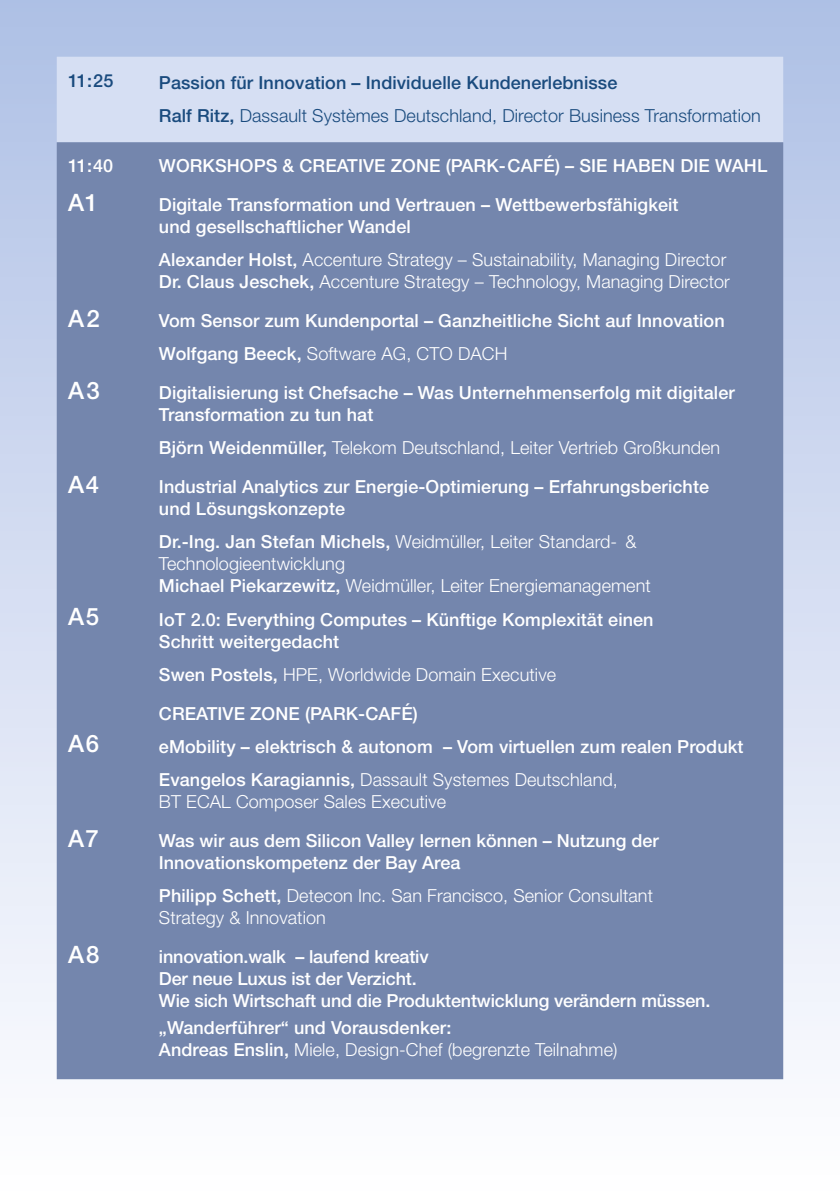
<style>
.page{position:relative;width:840px;height:1191px;background:#fff}
.page>*{position:absolute;margin:0;border:0;box-sizing:border-box;transform-origin:0 0}
.t1{font:500 24px "Helvetica Neue LT Std";letter-spacing:.075em;color:#fff}
.t2{font:500 18px/22px "Helvetica Neue LT Std";letter-spacing:.005em;color:#fff}
.t3{font:300 18px/22px "Helvetica Neue LT Std";letter-spacing:.005em;color:#fff}
.t4{font:500 18px/33px "Helvetica Neue LT Std";letter-spacing:.005em;color:#1a4b7e}
.s1{font-weight:300}
.s2{font-weight:500}
</style>
<div class="page">
<div style="left:0;top:0;width:839px;height:1191px;background:linear-gradient(to bottom,#adbfe4,#fcfcfe)"></div>
<div style="left:57px;top:57px;width:725px;height:85px;background:#d6dff3"></div>
<div style="left:57px;top:142px;width:725px;height:937px;background:#7486ad"></div>
<p class="t4" style="left:68px;top:63px;width:47px">11:25</p>
<p class="t4" style="left:159px;top:65px;width:603px">Passion für Innovation – Individuelle Kundenerlebnisse<br>Ralf Ritz, <span class="s1">Dassault Systèmes Deutschland, Director Business Transformation</span></p>
<p class="t2" style="left:68px;top:155px;width:47px">11:40</p>
<h1 class="t1" style="left:68px;top:188px;width:31px">A1</h1>
<p class="t2" style="left:159px;top:146px;width:609px;line-height:39px">WORKSHOPS &amp; CREATIVE ZONE (PARK-CAFÉ) – SIE HABEN DIE WAHL<br>Digitale Transformation und Vertrauen – Wettbewerbsfähigkeit</p>
<p class="t3" style="left:159px;top:210px;width:568px;line-height:33px"><span class="s2">und gesellschaftlicher Wandel<br>Alexander Holst,</span> Accenture Strategy – Sustainability, Managing Director</p>
<p class="t2" style="left:159px;top:262px;width:572px;line-height:39px">Dr. Claus Jeschek, <span class="s1">Accenture Strategy – Technology, Managing Director<br></span>Vom Sensor zum Kundenportal – Ganzheitliche Sicht auf Innovation</p>
<p class="t2" style="left:159px;top:334px;width:577px;line-height:39px">Wolfgang Beeck, <span class="s1">Software AG, CTO DACH<br></span>Digitalisierung ist Chefsache – Was Unternehmenserfolg mit digitaler</p>
<p class="t3" style="left:159px;top:398px;width:562px;line-height:33px"><span class="s2">Transformation zu tun hat<br>Björn Weidenmüller,</span> Telekom Deutschland, Leiter Vertrieb Großkunden</p>
<p class="t2" style="left:159px;top:476px;width:551px">Industrial Analytics zur Energie-Optimierung – Erfahrungsberichte und Lösungskonzepte</p>
<p class="t3" style="left:159px;top:530px;width:493px"><span class="s2">Dr.-Ing. Jan Stefan Michels,</span> Weidmüller, Leiter Standard- &amp;<br>Technologieentwicklung<br><span class="s2">Michael Piekarzewitz,</span> Weidmüller, Leiter Energiemanagement</p>
<p class="t2" style="left:159px;top:608px;width:496px">IoT 2.0: Everything Computes – Künftige Komplexität einen<br>Schritt weitergedacht</p>
<p class="t2" style="left:159px;top:654px;width:398px;line-height:39px">Swen Postels, <span class="s1">HPE, Worldwide Domain Executive<br></span>CREATIVE ZONE (PARK-CAFÉ)</p>
<p class="t2" style="left:159px;top:729px;width:585px;line-height:33px">eMobility – elektrisch &amp; autonom – Vom virtuellen zum realen Produkt<br>Evangelos Karagiannis, <span class="s1">Dassault Systemes Deutschland,</span></p>
<p class="t3" style="left:159px;top:790px;width:288px">BT ECAL Composer Sales Executive</p>
<p class="t2" style="left:159px;top:829px;width:501px">Was wir aus dem Silicon Valley lernen können – Nutzung der<br>Innovationskompetenz der Bay Area</p>
<p class="t3" style="left:159px;top:884px;width:495px"><span class="s2">Philipp Schett,</span> Detecon Inc. San Francisco, Senior Consultant<br>Strategy &amp; Innovation</p>
<p class="t2" style="left:159px;top:945px;width:552px">innovation.walk – laufend kreativ<br>Der neue Luxus ist der Verzicht.<br>Wie sich Wirtschaft und die Produktentwicklung verändern müssen.</p>
<p class="t2" style="left:159px;top:1016px;width:460px">„Wanderführer“ und Vorausdenker:<br>Andreas Enslin, <span class="s1">Miele, Design-Chef (begrenzte Teilnahme)</span></p>
<h1 class="t1" style="left:68px;top:304px;width:33px">A2</h1>
<h1 class="t1" style="left:68px;top:376px;width:33px">A3</h1>
<h1 class="t1" style="left:68px;top:470px;width:33px">A4</h1>
<h1 class="t1" style="left:68px;top:602px;width:33px">A5</h1>
<h1 class="t1" style="left:68px;top:729px;width:33px">A6</h1>
<h1 class="t1" style="left:68px;top:823px;width:32px">A7</h1>
<h1 class="t1" style="left:68px;top:940px;width:33px">A8</h1>
</div>
